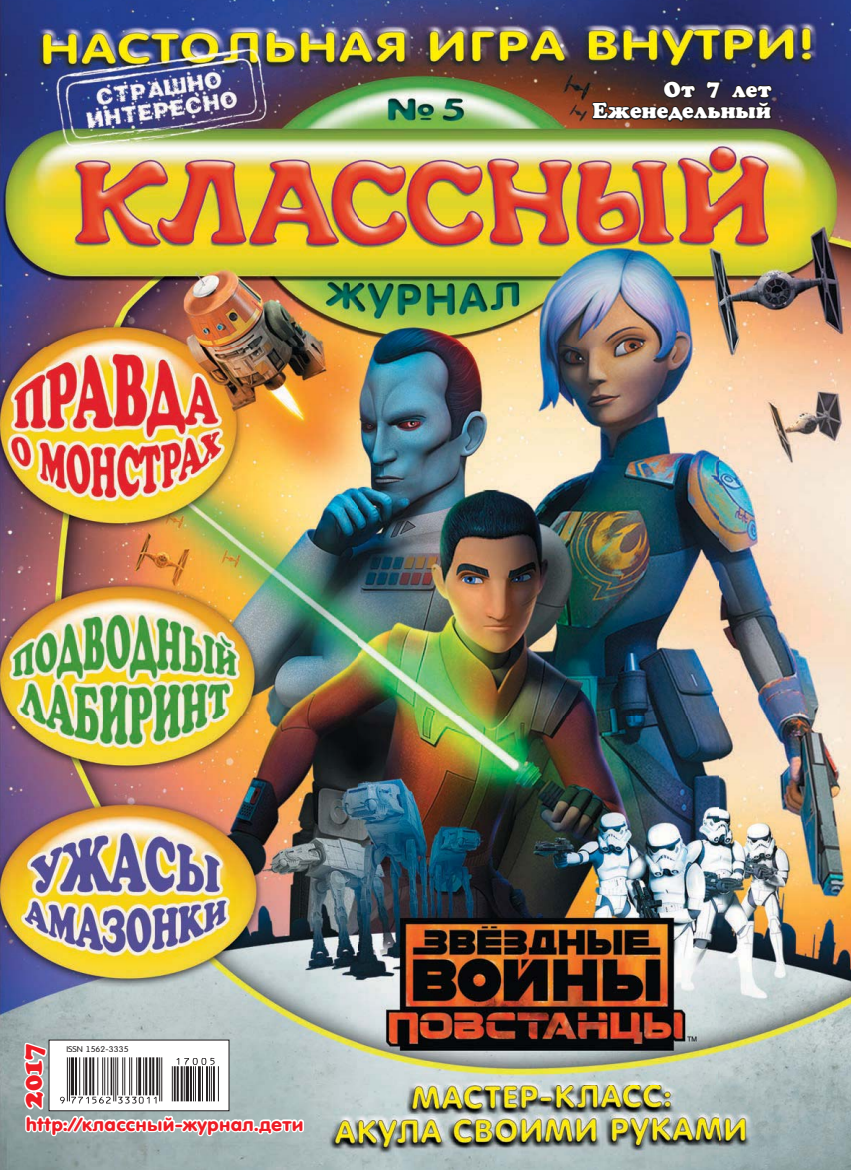
<style>
.page{position:relative;width:851px;height:1170px;background:#fff}
.page>*{position:absolute;margin:0;border:0;box-sizing:border-box;transform-origin:0 0}
.t1{font:27px "AG Crown C";color:#ed1c24}
.t2{font:21.45px "AG Crown C";letter-spacing:.015em;color:#fff}
.t3{font:700 17.7px "Futura Round C";letter-spacing:.015em;color:#ed1c24;scale:1.06 1}
.t4{font:7.95px "Futura Round C";letter-spacing:.01em;color:#231f20;scale:1.12 1}
</style>
<div class="page">
<img style="left:0;top:1px;width:850px;height:1169px">
<svg style="left:22px;top:1041px;width:283px;height:111px"></svg>
<img style="left:590px;top:0;width:183px;height:177px">
<p class="t2" style="left:663px;top:77px;width:109px">От 7 лет</p>
<p class="t2" style="left:592px;top:98px;width:180px">Еженедельный</p>
<h1 class="t1" style="left:16px;top:1108px;width:66px;rotate:-90deg">2017</h1>
<p class="t4" style="left:66px;top:1046px;width:57px">ISSN 1562-3335</p>
<p class="t3" style="left:26px;top:1114px;width:263px">http://классный-журнал.дети</p>
</div>
